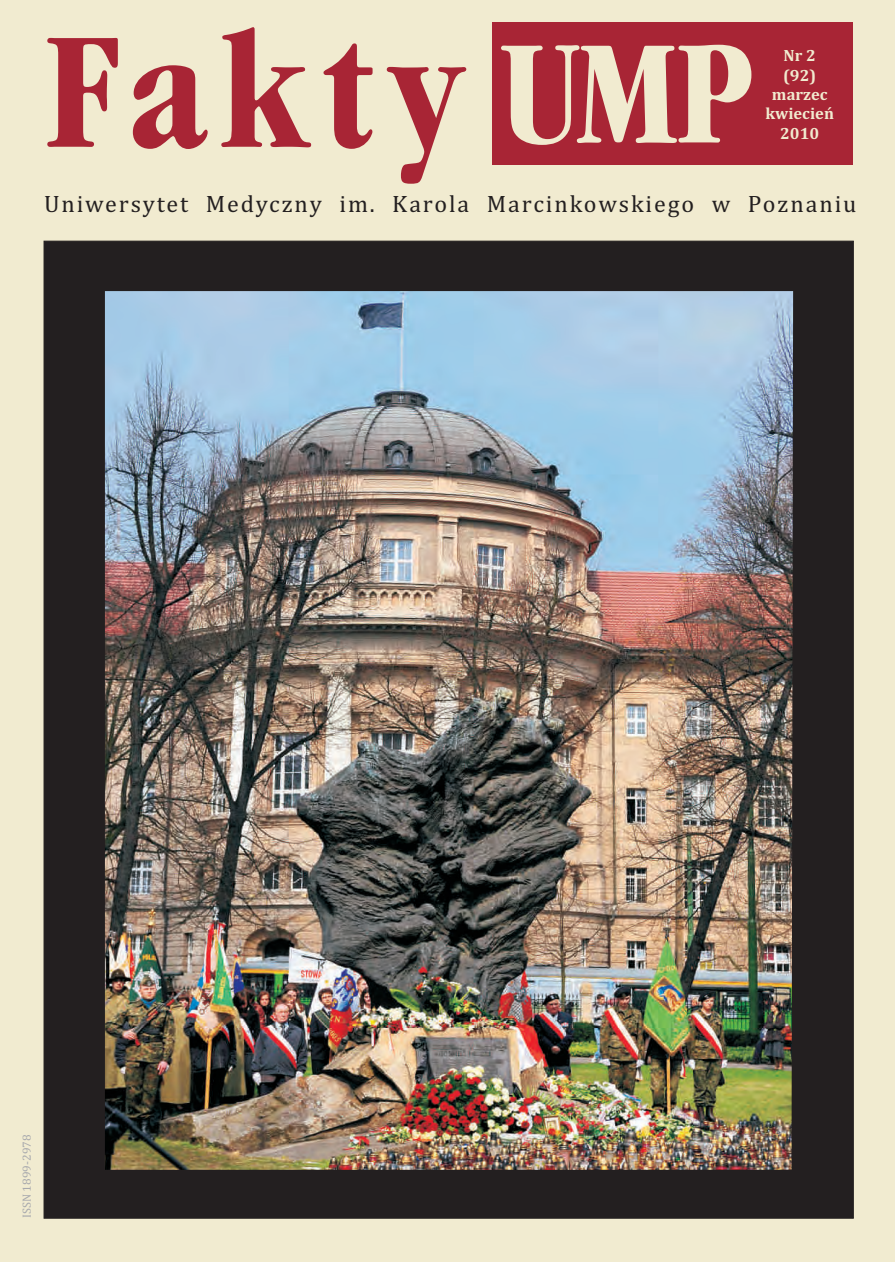
<style>
.page{position:relative;width:895px;height:1262px;background:#f1ebd0}
.page>*{position:absolute;margin:0;border:0;box-sizing:border-box;transform-origin:0 0}
.t1{font:700 condensed 162.9px "Garamond Itc TEE";letter-spacing:-2.38em;color:#a82535}
.t2{font:700 condensed 144.9px "Garamond Itc TEE";color:#f1ebd0}
.t3{font:24px "Cambria";letter-spacing:.08em;color:#231f20}
.t4{font:700 16.5px/19.4px "Cambria";color:#f1ebd0;text-align:center}
.t5{font:12px "Cambria";color:#a8a9ad}
</style>
<div class="page">
<div style="left:44px;top:241px;width:809px;height:977px;background:#231f20"></div>
<img style="left:105px;top:291px;width:688px;height:879px">
<div style="left:492px;top:23px;width:361px;height:142px;background:#a82535"></div>
<h1 class="t1" style="left:44px;top:25px;width:797px">Fakty</h1>
<p class="t3" style="left:206px;top:193px;width:490px">Medyczny im. Karola Marcinkowskiego</p>
<h2 class="t2" style="left:498px;top:34px;width:705px">UMP</h2>
<p class="t4" style="left:765px;top:47px;width:70px">Nr 2 (92) marzec kwiecieñ<br>2010</p>
<p class="t3" style="left:44px;top:193px;width:146px">Uniwersytet</p>
<p class="t3" style="left:711px;top:193px;width:146px">w Poznaniu</p>
<p class="t5" style="left:21px;top:1218px;width:85px;rotate:-90deg">ISSN 1899-2978</p>
</div>
